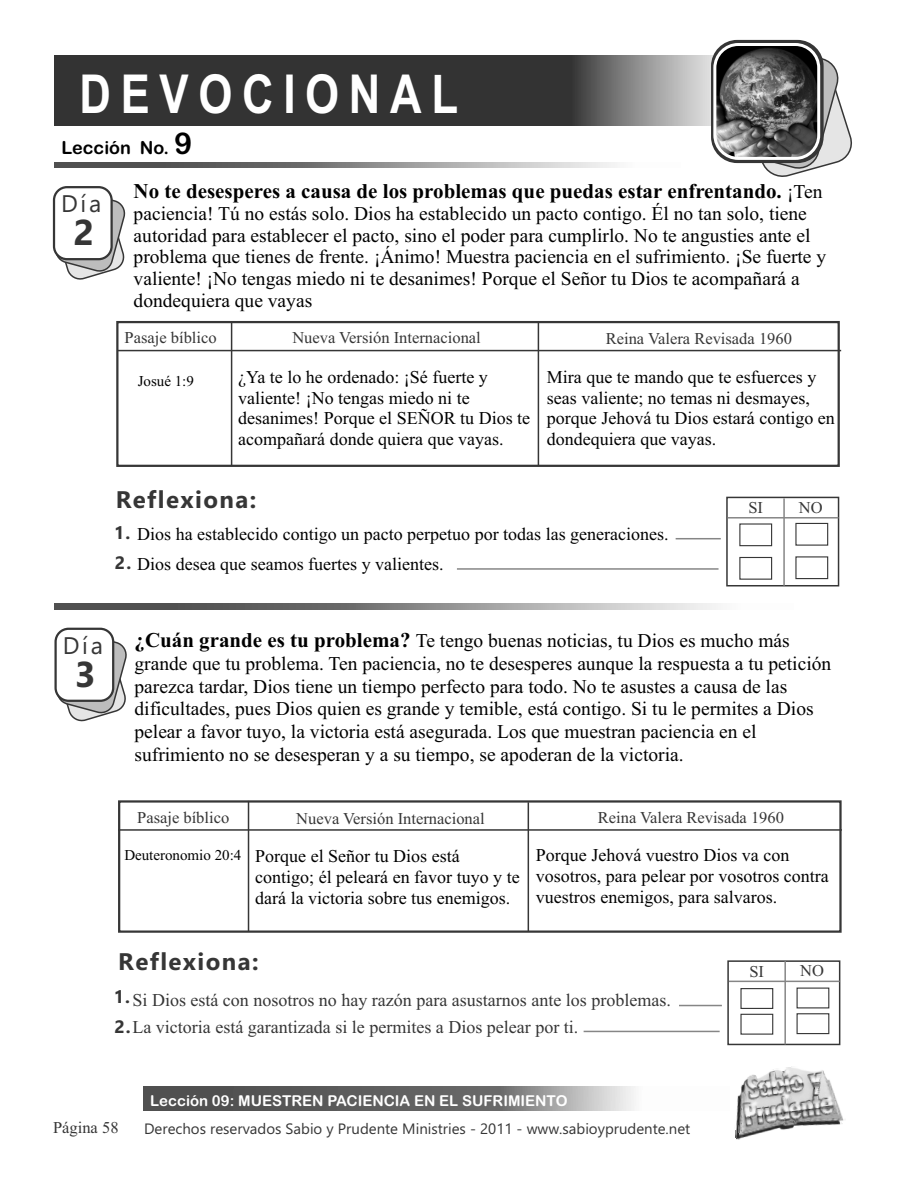
<style>
.page{position:relative;width:918px;height:1188px;background:#fff}
.page>*{position:absolute;margin:0;border:0;box-sizing:border-box;transform-origin:0 0}
.t1{font:700 53.7px "Arial";letter-spacing:.22em;color:#fff;scale:.81 1}
.t2{font:700 36px "Ebrima";color:#363636}
.t3{font:700 24px "Ebrima";letter-spacing:.06em;color:#363636}
.t4{font:24px "Ebrima";letter-spacing:.115em;color:#363636}
.t5{font:700 21px "Times New Roman";color:#000}
.t6{font:19.5px/22.8px "Times New Roman";color:#000}
.t7{font:18px/21px "Times New Roman";color:#000}
.t8{font:18px "Times New Roman";color:#363636}
.t9{font:18px "Arial Rounded MT Bold";color:#000}
.t10{font:700 18px "Ebrima";color:#363636}
.t11{font:16.5px "Times New Roman";color:#363636}
.t12{font:15px "Ebrima";color:#363636}
.t13{font:15px "Arial Rounded MT Bold";color:#fff}
.t14{font:15px "Times New Roman";color:#000}
.s1{font-size:30px}
.s2{font-weight:400;font-size:19.5px}
.s3{font-family:"Ebrima";font-weight:700;color:#363636}
.s4{font-weight:700;font-size:21px}
.s5{font-family:"Ebrima";font-weight:700}
</style>
<div class="page">
<div style="left:118px;top:800px;width:724px;height:133px;border:2px solid #363636"></div>
<hr style="left:118px;top:829px;width:724px;height:2px;background:#363636">
<hr style="left:248px;top:801px;width:1px;height:131px;background:#363636">
<hr style="left:528px;top:802px;width:1px;height:130px;background:#363636">
<svg style="left:55px;top:55px;width:658px;height:70px;background:#464646"></svg>
<div style="left:116px;top:321px;width:724px;height:146px;border:2px solid #363636"></div>
<svg style="left:52px;top:199px;width:74px;height:81px"></svg>
<div style="left:53px;top:186px;width:60px;height:74px;background:#fff;border:2px solid #363636;border-radius:13px"></div>
<hr style="left:117px;top:350px;width:724px;height:1px;background:#363636">
<hr style="left:231px;top:321px;width:1px;height:145px;background:#363636">
<hr style="left:538px;top:323px;width:1px;height:143px;background:#363636">
<svg style="left:55px;top:162px;width:562px;height:6px;background:#8a8a8a"></svg>
<svg style="left:60px;top:634px;width:67px;height:88px"></svg>
<div style="left:54px;top:628px;width:60px;height:74px;background:#fff;border:2px solid #363636;border-radius:13px"></div>
<svg style="left:730px;top:58px;width:122px;height:119px"></svg>
<svg style="left:711px;top:40px;width:113px;height:123px"></svg>
<img style="left:715px;top:45px;width:104px;height:113px;border-radius:23px">
<div style="left:713px;top:43px;width:107px;height:117px;border:3px solid #fff;border-radius:23px"></div>
<svg style="left:54px;top:604px;width:664px;height:5px;background:#8a8a8a"></svg>
<hr style="left:676px;top:538px;width:45px;height:1px;background:#868686">
<hr style="left:457px;top:568px;width:262px;height:2px;background:#868686">
<svg style="left:795px;top:522px;width:34px;height:24px"></svg>
<svg style="left:795px;top:556px;width:34px;height:24px"></svg>
<div style="left:726px;top:497px;width:113px;height:89px;border:2px solid #363636"></div>
<svg style="left:739px;top:523px;width:34px;height:24px"></svg>
<svg style="left:739px;top:556px;width:34px;height:24px"></svg>
<hr style="left:728px;top:517px;width:111px;height:2px;background:#868686">
<hr style="left:783px;top:498px;width:2px;height:88px;background:#868686">
<hr style="left:679px;top:1005px;width:43px;height:1px;background:#868686">
<hr style="left:584px;top:1031px;width:136px;height:1px;background:#868686">
<svg style="left:796px;top:987px;width:34px;height:48px"></svg>
<div style="left:727px;top:960px;width:113px;height:85px;border:2px solid #363636"></div>
<svg style="left:740px;top:988px;width:34px;height:47px"></svg>
<hr style="left:729px;top:981px;width:111px;height:1px;background:#868686">
<hr style="left:784px;top:961px;width:2px;height:83px;background:#868686">
<img style="left:735px;top:1066px;width:109px;height:71px">
<svg style="left:143px;top:1086px;width:492px;height:25px;background:#727272"></svg>
<h1 class="t1" style="left:80px;top:74px;width:469px">DEVOCIONAL</h1>
<p class="t9" style="left:61px;top:141px;width:132px">Lección No. <span class="s1">9</span></p>
<p class="t4" style="left:61px;top:195px;width:42px">Día</p>
<h2 class="t2" style="left:74px;top:218px;width:22px">2</h2>
<p class="t5" style="left:134px;top:184px;width:690px">No te desesperes a causa de los problemas que puedas estar enfrentando. <span class="s2">¡Ten</span></p>
<p class="t6" style="left:134px;top:205px;width:694px;line-height:21.6px">paciencia! Tú no estás solo. Dios ha establecido un pacto contigo. Él no tan solo, tiene autoridad para establecer el pacto, sino el poder para cumplirlo. No te angusties ante el problema que tienes de frente. ¡Ánimo! Muestra paciencia en el sufrimiento. ¡Se fuerte y valiente! ¡No tengas miedo ni te desanimes! Porque el Señor tu Dios te acompañará a dondequiera que vayas</p>
<p class="t11" style="left:125px;top:331px;width:94px">Pasaje bíblico</p>
<p class="t11" style="left:292px;top:332px;width:190px">Nueva Versión Internacional</p>
<p class="t11" style="left:606px;top:332px;width:188px">Reina Valera Revisada 1960</p>
<p class="t14" style="left:138px;top:375px;width:58px">Josué 1:9</p>
<p class="t7" style="left:238px;top:368px;width:293px">¿Ya te lo he ordenado: ¡Sé fuerte y valiente! ¡No tengas miedo ni te desanimes! Porque el SEÑOR tu Dios te acompañará donde quiera que vayas.</p>
<p class="t7" style="left:547px;top:368px;width:289px">Mira que te mando que te esfuerces y seas valiente; no temas ni desmayes, porque Jehová tu Dios estará contigo en dondequiera que vayas.</p>
<p class="t3" style="left:116px;top:491px;width:142px">Reflexiona:</p>
<p class="t7" style="left:114px;top:525px;width:556px"><span class="s3">1.</span> Dios ha establecido contigo un pacto perpetuo por todas las generaciones.</p>
<p class="t7" style="left:115px;top:555px;width:330px"><span class="s3">2.</span> Dios desea que seamos fuertes y valientes.</p>
<p class="t11" style="left:748px;top:502px;width:16px">SI</p>
<p class="t11" style="left:799px;top:501px;width:25px">NO</p>
<p class="t4" style="left:63px;top:637px;width:42px">Día</p>
<h2 class="t2" style="left:75px;top:660px;width:22px">3</h2>
<p class="t6" style="left:135px;top:631px;width:698px"><span class="s4">¿Cuán grande es tu problema?</span> Te tengo buenas noticias, tu Dios es mucho más grande que tu problema. Ten paciencia, no te desesperes aunque la respuesta a tu petición parezca tardar, Dios tiene un tiempo perfecto para todo. No te asustes a causa de las dificultades, pues Dios quien es grande y temible, está contigo. Si tu le permites a Dios pelear a favor tuyo, la victoria está asegurada. Los que muestran paciencia en el sufrimiento no se desesperan y a su tiempo, se apoderan de la victoria.</p>
<p class="t11" style="left:137px;top:812px;width:94px">Pasaje bíblico</p>
<p class="t11" style="left:296px;top:812px;width:190px">Nueva Versión Internacional</p>
<p class="t11" style="left:598px;top:812px;width:188px">Reina Valera Revisada 1960</p>
<p class="t7" style="left:536px;top:846px;width:294px">Porque Jehová vuestro Dios va con vosotros, para pelear por vosotros contra vuestros enemigos, para salvaros.</p>
<p class="t14" style="left:124px;top:849px;width:119px">Deuteronomio 20:4</p>
<p class="t7" style="left:255px;top:847px;width:266px">Porque el Señor tu Dios está contigo; él peleará en favor tuyo y te dará la victoria sobre tus enemigos.</p>
<p class="t3" style="left:118px;top:953px;width:142px">Reflexiona:</p>
<p class="t10" style="left:114px;top:990px;width:18px">1.</p>
<p class="t8" style="left:114px;top:1020px;width:466px"><span class="s5">2.</span>La victoria está garantizada si le permites a Dios pelear por ti.</p>
<p class="t8" style="left:132px;top:993px;width:540px">Si Dios está con nosotros no hay razón para asustarnos ante los problemas.</p>
<p class="t11" style="left:749px;top:966px;width:16px">SI</p>
<p class="t11" style="left:800px;top:965px;width:25px">NO</p>
<p class="t13" style="left:150px;top:1095px;width:419px">Lección 09: MUESTREN PACIENCIA EN EL SUFRIMIENTO</p>
<p class="t11" style="left:53px;top:1122px;width:67px">Página 58</p>
<p class="t12" style="left:144px;top:1123px;width:548px">Derechos reservados Sabio y Prudente Ministries - 2011 - www.sabioyprudente.net</p>
</div>
